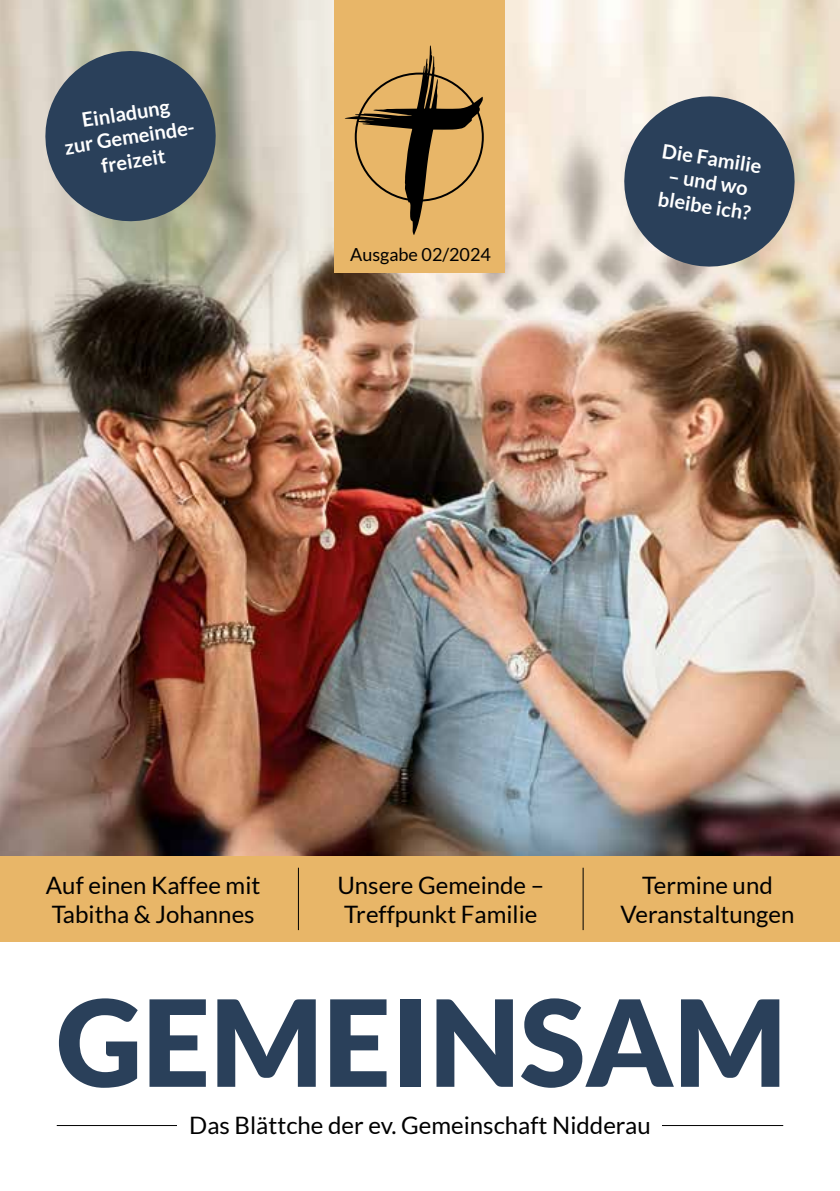
<style>
.page{position:relative;width:840px;height:1191px;background:#fff}
.page>*{position:absolute;margin:0;border:0;box-sizing:border-box;transform-origin:0 0}
.t1{font:900 120px "Lato";color:#2a405a}
.t2{font:24px/28.8px "Lato";color:#000}
.t3{font:700 20px/24px "Lato";color:#fff;text-align:center}
.t4{font:18px "Lato";color:#000}
</style>
<div class="page">
<img style="left:0;top:0;width:839px;height:856px">
<svg style="left:39px;top:45px;width:183px;height:182px;background:#596872"></svg>
<svg style="left:617px;top:90px;width:183px;height:183px;background:#687380"></svg>
<div style="left:334px;top:0;width:171px;height:272px;background:#e8b668"></div>
<svg style="left:344px;top:45px;width:138px;height:190px"></svg>
<div style="left:0;top:856px;width:839px;height:85px;background:#e8b668"></div>
<hr style="left:57px;top:1125px;width:725px;height:1px;background:#000">
<div style="left:178px;top:1115px;width:483px;height:19px;background:#fff"></div>
<hr style="left:582px;top:867px;width:1px;height:63px;background:#000">
<hr style="left:298px;top:867px;width:1px;height:63px;background:#000">
<p class="t3" style="left:59px;top:111px;width:133px;rotate:-9deg">Einladung<br>zur Gemeinde&shy;freizeit</p>
<p class="t4" style="left:350px;top:244px;width:142px">Ausgabe 02/2024</p>
<p class="t3" style="left:664px;top:138px;width:102px;rotate:9deg">Die Familie</p>
<p class="t3" style="left:663px;top:163px;width:95px;rotate:9deg">– und wo bleibe ich?</p>
<p class="t2" style="left:46px;top:871px;width:216px">Auf einen Kaffee mit<br>Tabitha &amp; Johannes</p>
<p class="t2" style="left:337px;top:871px;width:208px">Unsere Gemeinde –<br>Treffpunkt Familie</p>
<p class="t2" style="left:620px;top:871px;width:175px;text-align:center">Termine und<br>Veranstaltungen</p>
<h1 class="t1" style="left:57px;top:972px;width:731px">GEMEINSAM</h1>
<p class="t2" style="left:189px;top:1111px;width:462px">Das Blättche der ev. Gemeinschaft Nidderau</p>
</div>
